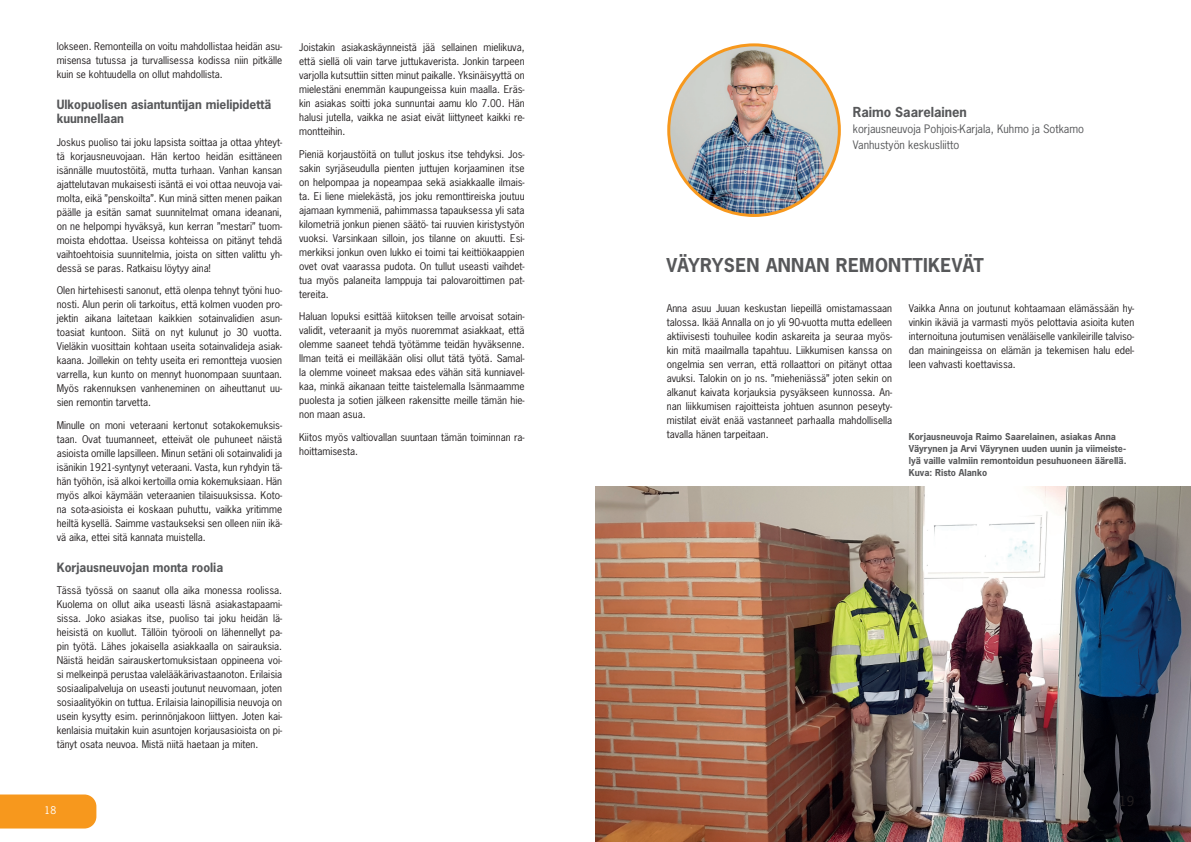
<style>
.page{position:relative;width:1191px;height:842px;background:#fff}
.page>*{position:absolute;margin:0;border:0;box-sizing:border-box;transform-origin:0 0}
.t1{font:700 18px "News Gothic Std";letter-spacing:.02em;color:#57585a}
.t2{font:700 13px "News Gothic Std";color:#57585a}
.t3{font:13px "News Gothic Std";color:#231f20}
.t4{font:700 12px/14px "News Gothic Std";color:#57585a}
.t5{font:11px/16px "News Gothic Std";color:#57585a}
.t6{font:10px/14px "News Gothic Std";color:#231f20;text-align:justify}
.t7{font:10px "News Gothic Std";color:#fff}
.t8{font:700 9px/12px "News Gothic Std";color:#57585a}
</style>
<div class="page">
<div style="left:0;top:794px;width:96px;height:34px;background:#f7981d"></div>
<img style="left:595px;top:486px;width:596px;height:356px">
<img style="left:669px;top:45px;width:170px;height:170px;border-radius:85px">
<p class="t6" style="left:57px;top:39px;width:227px">lokseen. Remonteilla on voitu mahdollistaa heidän asu&shy;misensa tutussa ja turvallisessa kodissa niin pitkälle kuin se kohtuudella on ollut mahdollista.</p>
<p class="t4" style="left:57px;top:98px;width:216px">Ulkopuolisen asiantuntijan mielipidettä kuunnellaan</p>
<p class="t6" style="left:57px;top:135px;width:227px">Joskus puoliso tai joku lapsista soittaa ja ottaa yhteyt&shy;tä korjausneuvojaan. Hän kertoo heidän esittäneen isännälle muutostöitä, mutta turhaan. Vanhan kansan ajattelutavan mukaisesti isäntä ei voi ottaa neuvoja vai&shy;molta, eikä ”penskoilta”. Kun minä sitten menen paikan päälle ja esitän samat suunnitelmat omana ideanani, on ne helpompi hyväksyä, kun kerran ”mestari” tuom&shy;moista ehdottaa. Useissa kohteissa on pitänyt tehdä vaihtoehtoisia suunnitelmia, joista on sitten valittu yh&shy;dessä se paras. Ratkaisu löytyy aina!</p>
<p class="t6" style="left:57px;top:283px;width:227px">Olen hirtehisesti sanonut, että olenpa tehnyt työni huo&shy;nosti. Alun perin oli tarkoitus, että kolmen vuoden pro&shy;jektin aikana laitetaan kaikkien sotainvalidien asun&shy;toasiat kuntoon. Siitä on nyt kulunut jo 30 vuotta.<br>Vieläkin vuosittain kohtaan useita sotainvalideja asiak&shy;kaana. Joillekin on tehty useita eri remontteja vuosien varrella, kun kunto on mennyt huonompaan suuntaan.<br>Myös rakennuksen vanheneminen on aiheuttanut uu&shy;sien remontin tarvetta.</p>
<p class="t6" style="left:57px;top:418px;width:227px">Minulle on moni veteraani kertonut sotakokemuksis&shy;taan. Ovat tuumanneet, etteivät ole puhuneet näistä asioista omille lapsilleen. Minun setäni oli sotainvalidi ja isänikin 1921-syntynyt veteraani. Vasta, kun ryhdyin tä&shy;hän työhön, isä alkoi kertoilla omia kokemuksiaan. Hän myös alkoi käymään veteraanien tilaisuuksissa. Koto&shy;na sota-asioista ei koskaan puhuttu, vaikka yritimme heiltä kysellä. Saimme vastaukseksi sen olleen niin ikä&shy;vä aika, ettei sitä kannata muistella.</p>
<p class="t4" style="left:57px;top:560px;width:168px">Korjausneuvojan monta roolia</p>
<p class="t6" style="left:57px;top:583px;width:227px">Tässä työssä on saanut olla aika monessa roolissa.<br>Kuolema on ollut aika useasti läsnä asiakastapaami&shy;sissa. Joko asiakas itse, puoliso tai joku heidän lä&shy;heisistä on kuollut. Tällöin työrooli on lähennellyt pa&shy;pin työtä. Lähes jokaisella asiakkaalla on sairauksia.<br>Näistä heidän sairauskertomuksistaan oppineena voi&shy;si melkeinpä perustaa valelääkärivastaanoton. Erilaisia sosiaalipalveluja on useasti joutunut neuvomaan, joten sosiaalityökin on tuttua. Erilaisia lainopillisia neuvoja on usein kysytty esim. perinnönjakoon liittyen. Joten kai&shy;kenlaisia muitakin kuin asuntojen korjausasioista on pi&shy;tänyt osata neuvoa. Mistä niitä haetaan ja miten.</p>
<p class="t6" style="left:299px;top:40px;width:227px">Joistakin asiakaskäynneistä jää sellainen mielikuva, että siellä oli vain tarve juttukaverista. Jonkin tarpeen varjolla kutsuttiin sitten minut paikalle. Yksinäisyyttä on mielestäni enemmän kaupungeissa kuin maalla. Eräs&shy;kin asiakas soitti joka sunnuntai aamu klo 7.00. Hän halusi jutella, vaikka ne asiat eivät liittyneet kaikki re&shy;montteihin.</p>
<p class="t6" style="left:299px;top:147px;width:227px">Pieniä korjaustöitä on tullut joskus itse tehdyksi. Jos&shy;sakin syrjäseudulla pienten juttujen korjaaminen itse on helpompaa ja nopeampaa sekä asiakkaalle ilmais&shy;ta. Ei liene mielekästä, jos joku remonttireiska joutuu ajamaan kymmeniä, pahimmassa tapauksessa yli sata kilometriä jonkun pienen säätö- tai ruuvien kiristystyön vuoksi. Varsinkaan silloin, jos tilanne on akuutti. Esi&shy;merkiksi jonkun oven lukko ei toimi tai keittiökaappien ovet ovat vaarassa pudota. On tullut useasti vaihdet&shy;tua myös palaneita lamppuja tai palovaroittimen pat&shy;tereita.</p>
<p class="t6" style="left:299px;top:309px;width:227px">Haluan lopuksi esittää kiitoksen teille arvoisat sotain&shy;validit, veteraanit ja myös nuoremmat asiakkaat, että olemme saaneet tehdä työtämme teidän hyväksenne.<br>Ilman teitä ei meilläkään olisi ollut tätä työtä. Samal&shy;la olemme voineet maksaa edes vähän sitä kunniavel&shy;kaa, minkä aikanaan teitte taistelemalla Isänmaamme puolesta ja sotien jälkeen rakensitte meille tämän hie&shy;non maan asua.</p>
<p class="t6" style="left:299px;top:430px;width:227px">Kiitos myös valtiovallan suuntaan tämän toiminnan ra&shy;hoittamisesta.</p>
<p class="t7" style="left:45px;top:804px;width:13px">18</p>
<h2 class="t2" style="left:853px;top:103px;width:116px">Raimo Saarelainen</h2>
<p class="t5" style="left:853px;top:120px;width:233px">korjausneuvoja Pohjois-Karjala, Kuhmo ja Sotkamo<br>Vanhustyön keskusliitto</p>
<h1 class="t1" style="left:666px;top:253px;width:319px">VÄYRYSEN ANNAN REMONTTIKEVÄT</h1>
<p class="t6" style="left:909px;top:301px;width:227px">Vaikka Anna on joutunut kohtaamaan elämässään hy&shy;vinkin ikäviä ja varmasti myös pelottavia asioita kuten internoituna joutumisen venäläiselle vankileirille talviso&shy;dan mainingeissa on elämän ja tekemisen halu edel&shy;leen vahvasti koettavissa.</p>
<p class="t6" style="left:667px;top:301px;width:227px">Anna asuu Juuan keskustan liepeillä omistamassaan talossa. Ikää Annalla on jo yli 90-vuotta mutta edelleen aktiivisesti touhuilee kodin askareita ja seuraa myös&shy;kin mitä maailmalla tapahtuu. Liikkumisen kanssa on ongelmia sen verran, että rollaattori on pitänyt ottaa avuksi. Talokin on jo ns. ”mieheniässä” joten sekin on alkanut kaivata korjauksia pysyäkseen kunnossa. An&shy;nan liikkumisen rajoitteista johtuen asunnon peseyty&shy;mistilat eivät enää vastanneet parhaalla mahdollisella tavalla hänen tarpeitaan.</p>
<p class="t8" style="left:909px;top:430px;width:219px">Korjausneuvoja Raimo Saarelainen, asiakas Anna Väyrynen ja Arvi Väyrynen uuden uunin ja viimeiste&shy;lyä vaille valmiin remontoidun pesuhuoneen äärellä.<br>Kuva: Risto Alanko</p>
<h2 class="t3" style="left:1119px;top:793px;width:16px">19</h2>
</div>
